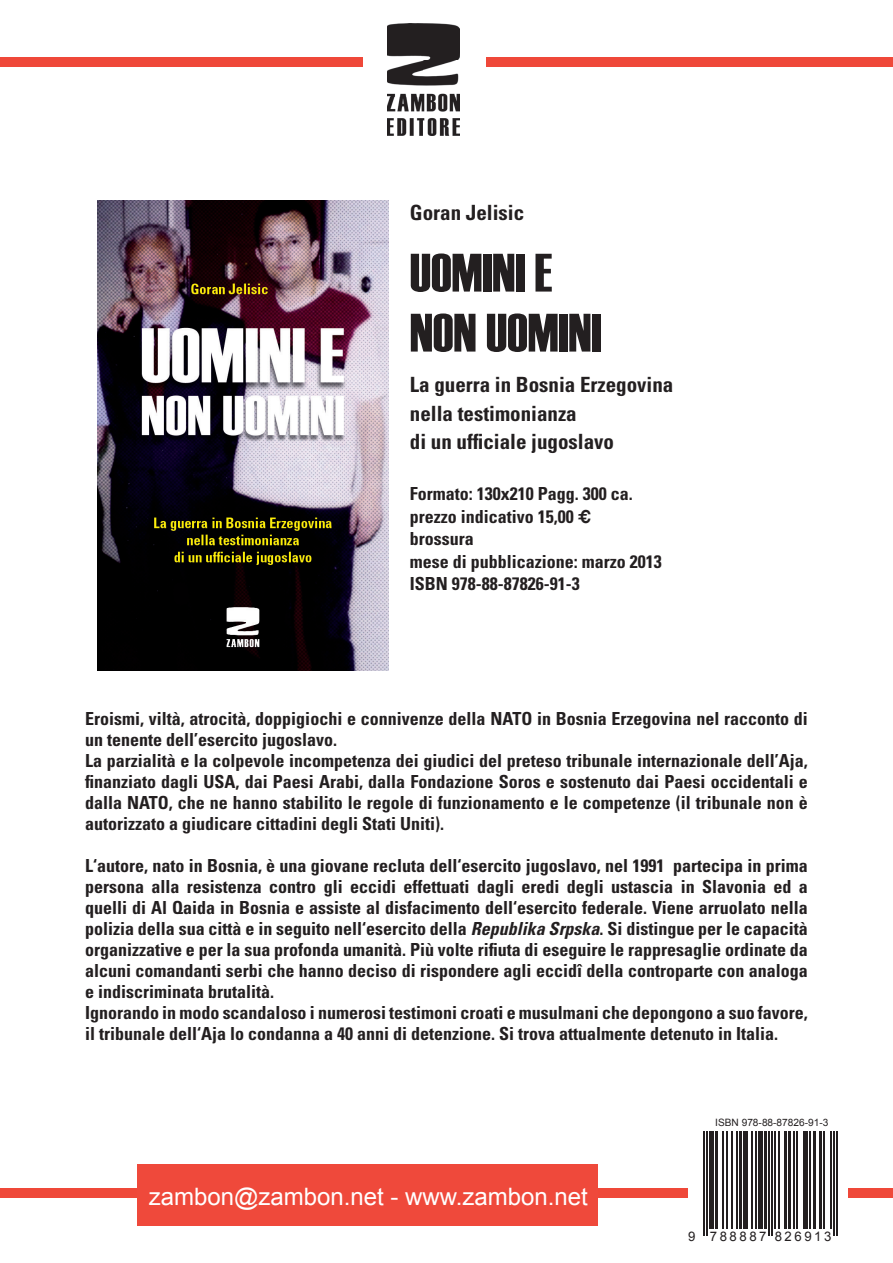
<style>
.page{position:relative;width:893px;height:1263px;background:#fff}
.page>*{position:absolute;margin:0;border:0;box-sizing:border-box;transform-origin:0 0}
.t1{font:54px/60px "Haettenschweiler";color:#231f20}
.t2{font:24px "Arial";color:#fff}
.t3{font:700 condensed 21px/28.5px "Univers";color:#231f20}
.t4{font:700 condensed 18px/21px "Univers";color:#231f20}
.t5{font:13.2px "Arial";letter-spacing:.19em;color:#231f20}
.t6{font:10.2px "Arial";color:#231f20}
.s1{font-family:"Helvetica";font-stretch:normal}
.s2{font-style:italic}
</style>
<div class="page">
<div style="left:0;top:57px;width:893px;height:9px;background:#ef4839"></div>
<div style="left:0;top:1188px;width:893px;height:9px;background:#ef4839"></div>
<div style="left:363px;top:18px;width:123px;height:135px;background:#fff"></div>
<img style="left:387px;top:23px;width:73px;height:112px">
<div style="left:137px;top:1164px;width:461px;height:62px;background:#ef493b"></div>
<div style="left:688px;top:1113px;width:159px;height:129px;background:#fff"></div>
<hr style="left:703px;top:1131px;width:2px;height:105px;background:#231f20">
<hr style="left:706px;top:1131px;width:2px;height:105px;background:#231f20">
<hr style="left:709px;top:1131px;width:4px;height:98px;background:#231f20">
<hr style="left:715px;top:1131px;width:3px;height:98px;background:#231f20">
<hr style="left:722px;top:1131px;width:1px;height:98px;background:#231f20">
<hr style="left:726px;top:1131px;width:1px;height:98px;background:#231f20">
<hr style="left:732px;top:1131px;width:1px;height:98px;background:#231f20">
<hr style="left:736px;top:1131px;width:1px;height:98px;background:#231f20">
<hr style="left:739px;top:1131px;width:3px;height:98px;background:#231f20">
<hr style="left:743px;top:1131px;width:4px;height:98px;background:#231f20">
<hr style="left:751px;top:1131px;width:2px;height:98px;background:#231f20">
<hr style="left:756px;top:1131px;width:1px;height:98px;background:#231f20">
<div style="left:758px;top:1131px;width:5px;height:98px;background:#231f20"></div>
<hr style="left:764px;top:1131px;width:3px;height:98px;background:#231f20">
<hr style="left:768px;top:1131px;width:2px;height:105px;background:#231f20">
<hr style="left:771px;top:1131px;width:2px;height:105px;background:#231f20">
<hr style="left:774px;top:1131px;width:1px;height:98px;background:#231f20">
<hr style="left:778px;top:1131px;width:2px;height:98px;background:#231f20">
<hr style="left:784px;top:1131px;width:3px;height:98px;background:#231f20">
<hr style="left:788px;top:1131px;width:3px;height:98px;background:#231f20">
<hr style="left:794px;top:1131px;width:1px;height:98px;background:#231f20">
<hr style="left:797px;top:1131px;width:1px;height:98px;background:#231f20">
<hr style="left:804px;top:1131px;width:4px;height:98px;background:#231f20">
<hr style="left:809px;top:1131px;width:2px;height:98px;background:#231f20">
<hr style="left:813px;top:1131px;width:3px;height:98px;background:#231f20">
<hr style="left:819px;top:1131px;width:3px;height:98px;background:#231f20">
<hr style="left:823px;top:1131px;width:2px;height:98px;background:#231f20">
<hr style="left:830px;top:1131px;width:2px;height:98px;background:#231f20">
<hr style="left:833px;top:1131px;width:2px;height:105px;background:#231f20">
<hr style="left:836px;top:1131px;width:1px;height:105px;background:#231f20">
<img style="left:98px;top:201px;width:291px;height:470px">
<p class="t3" style="left:410px;top:197px;width:116px">Goran Jelisic</p>
<h1 class="t1" style="left:410px;top:240px;width:193px">UOMINI E<br>NON UOMINI</h1>
<p class="t3" style="left:410px;top:370px;width:265px">La guerra in Bosnia Erzegovina nella testimonianza<br>di un ufficiale jugoslavo</p>
<p class="t4" style="left:410px;top:482px;width:253px;line-height:22.5px">Formato: 130x210 Pagg. 300 ca. prezzo indicativo 15,00 <span class="s1">€<br></span>brossura<br>mese di pubblicazione: marzo 2013<br>ISBN 978-88-87826-91-3</p>
<p class="t4" style="left:85px;top:708px;width:724px">Eroismi, viltà, atrocità, doppigiochi e connivenze della NATO in Bosnia Erzegovina nel racconto di un tenente dell’esercito jugoslavo.<br>La parzialità e la colpevole incompetenza dei giudici del preteso tribunale internazionale dell’Aja, finanziato dagli USA, dai Paesi Arabi, dalla Fondazione Soros e sostenuto dai Paesi occidentali e dalla NATO, che ne hanno stabilito le regole di funzionamento e le competenze (il tribunale non è autorizzato a giudicare cittadini degli Stati Uniti).</p>
<p class="t4" style="left:85px;top:855px;width:724px">L‘autore, nato in Bosnia, è una giovane recluta dell‘esercito jugoslavo, nel 1991 partecipa in prima persona alla resistenza contro gli eccidi effettuati dagli eredi degli ustascia in Slavonia ed a quelli di Al Qaida in Bosnia e assiste al disfacimento dell‘esercito federale. Viene arruolato nella polizia della sua città e in seguito nell‘esercito della <span class="s2">Republika Srpska</span>. Si distingue per le capacità organizzative e per la sua profonda umanità. Più volte rifiuta di eseguire le rappresaglie ordinate da alcuni comandanti serbi che hanno deciso di rispondere agli eccidî della controparte con analoga e indiscriminata brutalità.<br>Ignorando in modo scandaloso i numerosi testimoni croati e musulmani che depongono a suo favore, il tribunale dell‘Aja lo condanna a 40 anni di detenzione. Si trova attualmente detenuto in Italia.</p>
<h2 class="t2" style="left:149px;top:1181px;width:441px">zambon@zambon.net - www.zambon.net</h2>
<p class="t6" style="left:715px;top:1116px;width:115px">ISBN 978-88-87826-91-3</p>
<p class="t5" style="left:688px;top:1228px;width:145px">9 788887 826913</p>
</div>
